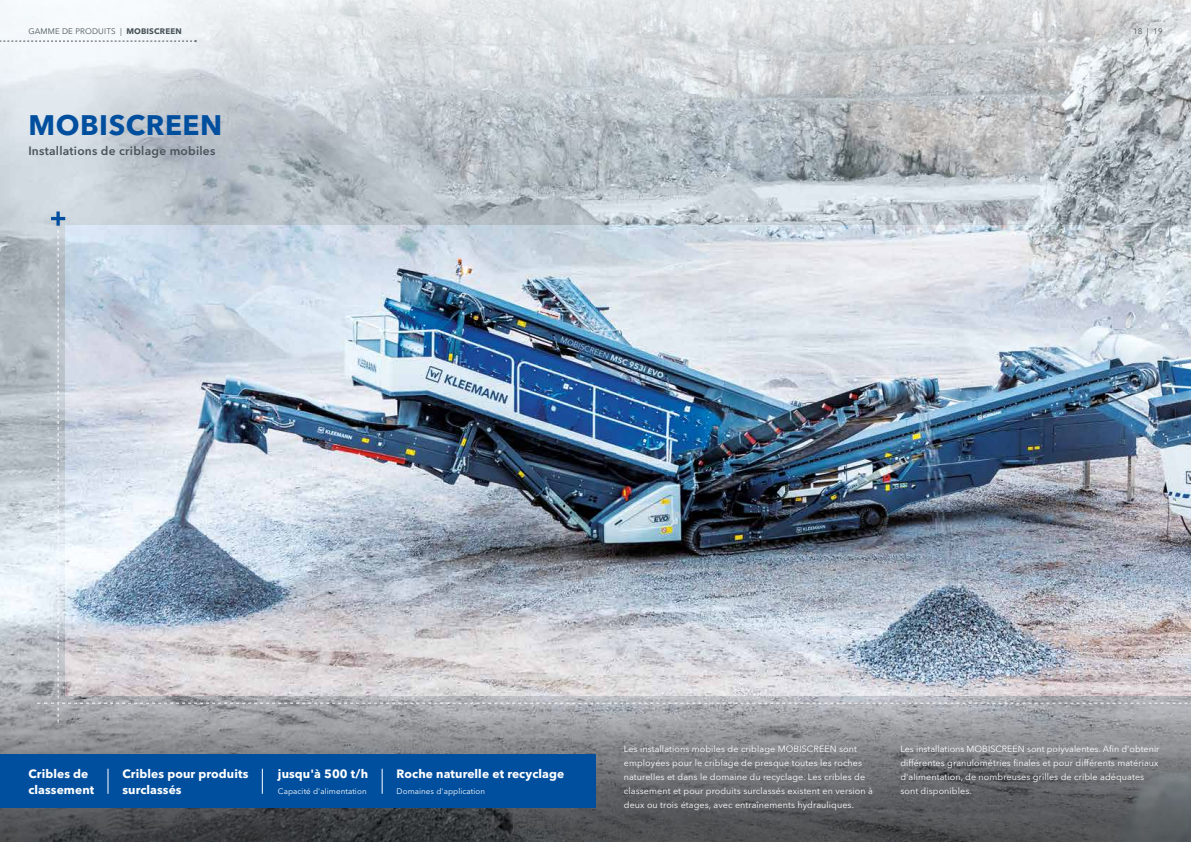
<style>
.page{position:relative;width:1191px;height:842px;background:#fff}
.page>*{position:absolute;margin:0;border:0;box-sizing:border-box;transform-origin:0 0}
.t1{font:700 28px "Avenir Next LT Pro";letter-spacing:.02em;color:#004f9f}
.t2{font:700 12px/16px "Avenir Next LT Pro";letter-spacing:.01em;color:#fff}
.t3{font:600 12px "Avenir Next LT Pro";letter-spacing:.02em;color:#485358}
.t4{font:9px/14px "Avenir Next LT Pro";letter-spacing:.01em;color:#fff}
.t5{font:8px "Avenir Next LT Pro";letter-spacing:.01em;color:#fff}
.t6{font:8px "Avenir Next LT Pro";letter-spacing:.02em;color:#485358}
.s1{font-weight:700}
</style>
<div class="page">
<img style="left:0;top:163px;width:1191px;height:525px">
<svg style="left:0;top:0;width:1191px;height:163px;background:#ccd1d6"></svg>
<svg style="left:0;top:688px;width:1191px;height:154px;background:#6a6c6f"></svg>
<svg style="left:0;top:40px;width:197px;height:2px"></svg>
<img style="left:37px;top:211px;width:1154px;height:512px">
<div style="left:0;top:754px;width:595px;height:54px;background:#004f9f"></div>
<svg style="left:108px;top:769px;width:1px;height:25px"></svg>
<svg style="left:262px;top:769px;width:1px;height:25px"></svg>
<svg style="left:382px;top:769px;width:1px;height:25px"></svg>
<p class="t6" style="left:28px;top:27px;width:155px">GAMME DE PRODUITS | <span class="s1">MOBISCREEN</span></p>
<h1 class="t1" style="left:28px;top:108px;width:195px">MOBISCREEN</h1>
<h2 class="t3" style="left:28px;top:143px;width:189px">Installations de criblage mobiles</h2>
<p class="t6" style="left:1133px;top:27px;width:31px">18 | 19</p>
<h2 class="t2" style="left:28px;top:765px;width:68px">Cribles de classement</h2>
<h2 class="t2" style="left:122px;top:765px;width:127px">Cribles pour produits surclassés</h2>
<h2 class="t2" style="left:278px;top:765px;width:92px">jusqu'à 500 t/h</h2>
<p class="t5" style="left:278px;top:786px;width:90px">Capacité d'alimentation</p>
<h2 class="t2" style="left:396px;top:765px;width:169px">Roche naturelle et recyclage</h2>
<p class="t5" style="left:396px;top:786px;width:90px">Domaines d'application</p>
<p class="t4" style="left:624px;top:742px;width:250px">Les installations mobiles de criblage MOBISCREEN sont employées pour le criblage de presque toutes les roches naturelles et dans le domaine du recyclage. Les cribles de classement et pour produits surclassés existent en version à deux ou trois étages, avec entraînements hydrauliques.</p>
<p class="t4" style="left:900px;top:742px;width:261px">Les installations MOBISCREEN sont polyvalentes. Afin d'obtenir différentes granulométries finales et pour différents matériaux d'alimentation, de nombreuses grilles de crible adéquates sont disponibles.</p>
</div>
